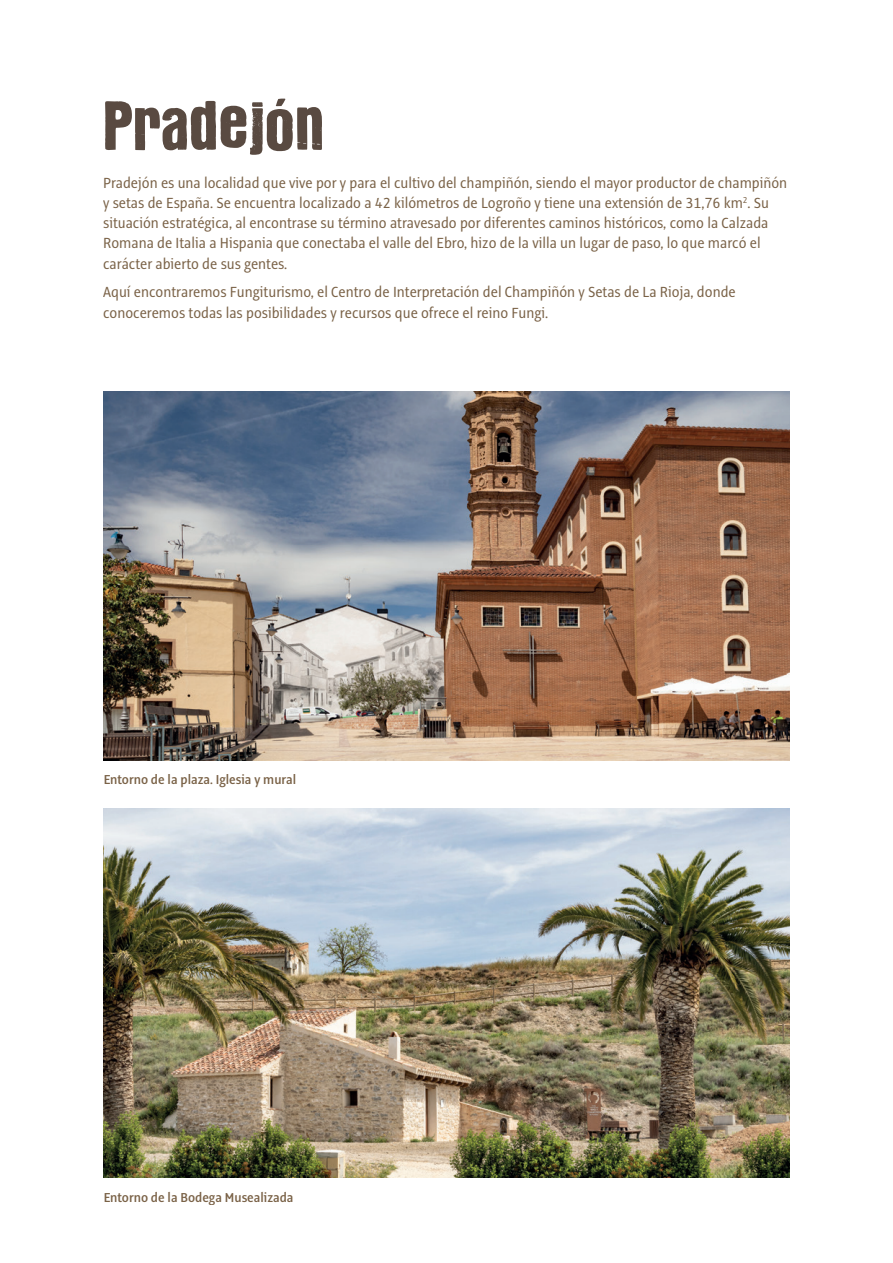
<style>
.page{position:relative;width:893px;height:1263px;background:#fff}
.page>*{position:absolute;margin:0;border:0;box-sizing:border-box;transform-origin:0 0}
.t1{font:72px "Victor";color:#594a41}
.t2{font:16.2px/20.2px "Alto Pro Con";color:#7a6247}
.t3{font:600 14.25px "Alto Pro Con";color:#7a6247}
</style>
<div class="page">
<img style="left:103px;top:391px;width:687px;height:369px">
<img style="left:103px;top:808px;width:687px;height:370px">
<h1 class="t1" style="left:103px;top:90px;width:223px">Pradejón</h1>
<p class="t2" style="left:103px;top:172px;width:686px">Pradejón es una localidad que vive por y para el cultivo del champiñón, siendo el mayor productor de champiñón y setas de España. Se encuentra localizado a 42 kilómetros de Logroño y tiene una extensión de 31,76 km<sup>2</sup>. Su situación estratégica, al encontrase su término atravesado por diferentes caminos históricos, como la Calzada Romana de Italia a Hispania que conectaba el valle del Ebro, hizo de la villa un lugar de paso, lo que marcó el carácter abierto de sus gentes.</p>
<p class="t2" style="left:103px;top:282px;width:634px">Aquí encontraremos Fungiturismo, el Centro de Interpretación del Champiñón y Setas de La Rioja, donde conoceremos todas las posibilidades y recursos que ofrece el reino Fungi.</p>
<p class="t3" style="left:103px;top:771px;width:195px">Entorno de la plaza. Iglesia y mural</p>
<p class="t3" style="left:103px;top:1188px;width:192px">Entorno de la Bodega Musealizada</p>
</div>
